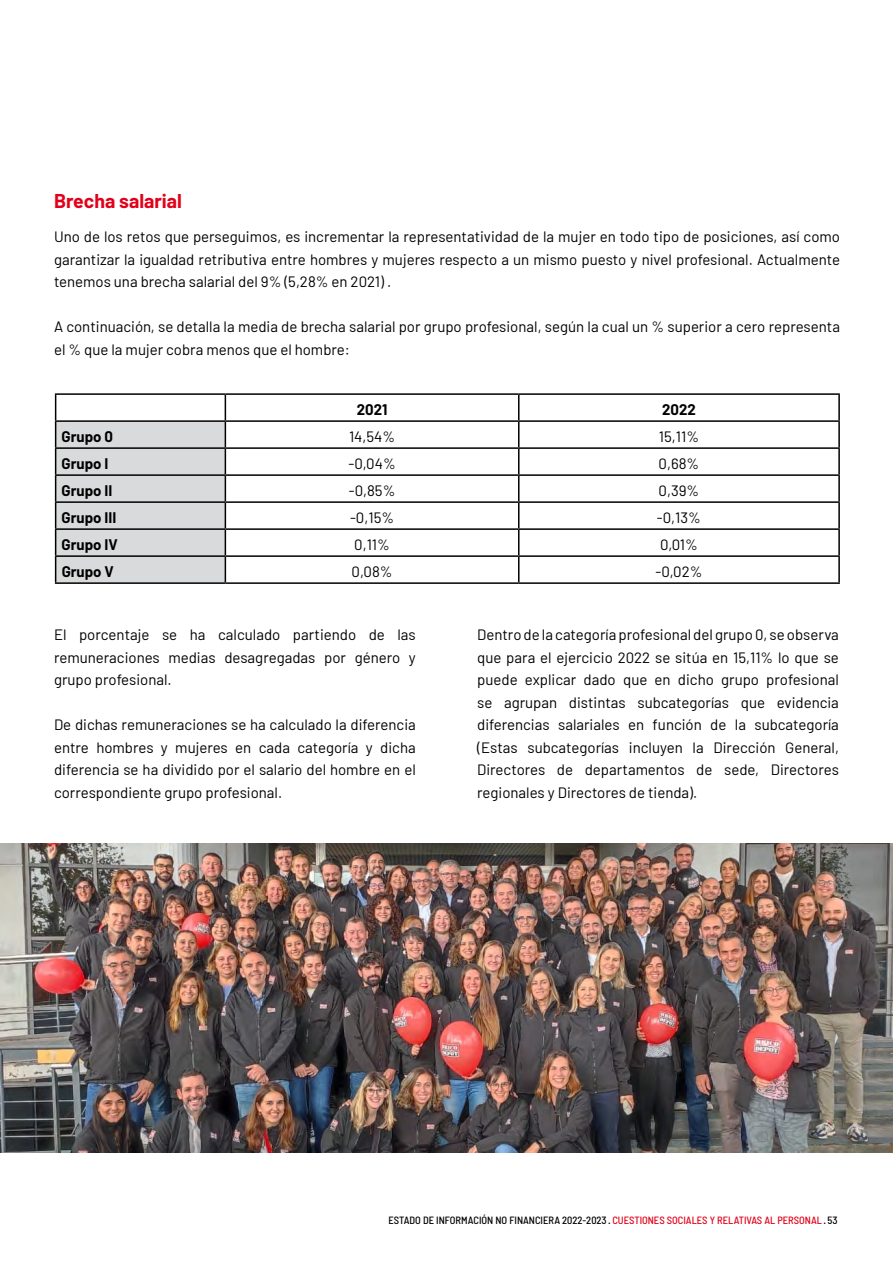
<style>
.page{position:relative;width:893px;height:1263px;background:#fff}
.page>*{position:absolute;margin:0;border:0;box-sizing:border-box;transform-origin:0 0}
.t1{font:700 19.5px "Barlow";color:#e2001a}
.t2{font:15px/22.5px "Barlow";color:#000;text-align:justify}
.t3{font:700 15px "Barlow";color:#000}
.t4{font:500 semi-condensed 10.5px "Barlow";color:#000}
.s1{color:#e2001a}
</style>
<div class="page">
<hr style="left:55px;top:393px;width:170px;height:2px;background:#000">
<hr style="left:225px;top:393px;width:294px;height:2px;background:#000">
<hr style="left:519px;top:393px;width:321px;height:2px;background:#000">
<hr style="left:838px;top:395px;width:2px;height:25px;background:#000">
<hr style="left:225px;top:420px;width:294px;height:2px;background:#000">
<hr style="left:519px;top:420px;width:321px;height:2px;background:#000">
<hr style="left:838px;top:422px;width:2px;height:25px;background:#000">
<hr style="left:225px;top:447px;width:294px;height:2px;background:#000">
<hr style="left:519px;top:447px;width:321px;height:2px;background:#000">
<hr style="left:838px;top:449px;width:2px;height:25px;background:#000">
<hr style="left:225px;top:474px;width:294px;height:2px;background:#000">
<hr style="left:519px;top:474px;width:321px;height:2px;background:#000">
<hr style="left:838px;top:476px;width:2px;height:25px;background:#000">
<hr style="left:225px;top:501px;width:294px;height:2px;background:#000">
<hr style="left:519px;top:501px;width:321px;height:2px;background:#000">
<hr style="left:838px;top:503px;width:2px;height:25px;background:#000">
<hr style="left:225px;top:528px;width:294px;height:2px;background:#000">
<hr style="left:519px;top:528px;width:321px;height:2px;background:#000">
<hr style="left:838px;top:530px;width:2px;height:25px;background:#000">
<hr style="left:225px;top:555px;width:294px;height:2px;background:#000">
<svg style="left:55px;top:395px;width:171px;height:187px;background:#d0d1d1"></svg>
<hr style="left:519px;top:555px;width:321px;height:2px;background:#000">
<svg style="left:518px;top:395px;width:1px;height:187px"></svg>
<hr style="left:838px;top:557px;width:2px;height:25px;background:#000">
<hr style="left:55px;top:582px;width:170px;height:2px;background:#000">
<hr style="left:225px;top:582px;width:294px;height:2px;background:#000">
<hr style="left:519px;top:582px;width:321px;height:2px;background:#000">
<img style="left:0;top:844px;width:893px;height:308px">
<h1 class="t1" style="left:54px;top:187px;width:129px">Brecha salarial</h1>
<p class="t2" style="left:54px;top:224px;width:787px">Uno de los retos que perseguimos, es incrementar la representatividad de la mujer en todo tipo de posiciones, así como garantizar la igualdad retributiva entre hombres y mujeres respecto a un mismo puesto y nivel profesional. Actualmente tenemos una brecha salarial del 9% (5,28% en 2021) .</p>
<p class="t2" style="left:54px;top:314px;width:787px">A continuación, se detalla la media de brecha salarial por grupo profesional, según la cual un % superior a cero representa el % que la mujer cobra menos que el hombre:</p>
<p class="t3" style="left:357px;top:399px;width:32px">2021</p>
<p class="t3" style="left:662px;top:399px;width:35px">2022</p>
<p class="t3" style="left:62px;top:426px;width:53px">Grupo 0</p>
<p class="t2" style="left:349px;top:424px;width:48px">14,54%</p>
<p class="t2" style="left:659px;top:424px;width:42px">15,11%</p>
<p class="t3" style="left:62px;top:453px;width:48px">Grupo I</p>
<p class="t2" style="left:348px;top:451px;width:49px">-0,04%</p>
<p class="t2" style="left:659px;top:451px;width:42px">0,68%</p>
<p class="t3" style="left:62px;top:480px;width:52px">Grupo II</p>
<p class="t2" style="left:349px;top:478px;width:48px">-0,85%</p>
<p class="t2" style="left:659px;top:478px;width:42px">0,39%</p>
<p class="t3" style="left:62px;top:507px;width:56px">Grupo III</p>
<p class="t2" style="left:350px;top:505px;width:46px">-0,15%</p>
<p class="t2" style="left:657px;top:505px;width:46px">-0,13%</p>
<p class="t3" style="left:62px;top:534px;width:58px">Grupo IV</p>
<p class="t2" style="left:354px;top:532px;width:37px">0,11%</p>
<p class="t2" style="left:660px;top:532px;width:39px">0,01%</p>
<p class="t3" style="left:62px;top:561px;width:54px">Grupo V</p>
<p class="t2" style="left:352px;top:559px;width:42px">0,08%</p>
<p class="t2" style="left:655px;top:559px;width:49px">-0,02%</p>
<p class="t2" style="left:54px;top:622px;width:363px">El porcentaje se ha calculado partiendo de las remuneraciones medias desagregadas por género y grupo profesional.</p>
<p class="t2" style="left:54px;top:712px;width:363px">De dichas remuneraciones se ha calculado la diferencia entre hombres y mujeres en cada categoría y dicha diferencia se ha dividido por el salario del hombre en el correspondiente grupo profesional.</p>
<p class="t2" style="left:477px;top:622px;width:363px">Dentro de la categoría profesional del grupo 0, se observa que para el ejercicio 2022 se sitúa en 15,11% lo que se puede explicar dado que en dicho grupo profesional se agrupan distintas subcategorías que evidencia diferencias salariales en función de la subcategoría (Estas subcategorías incluyen la Dirección General, Directores de departamentos de sede, Directores regionales y Directores de tienda).</p>
<p class="t4" style="left:388px;top:1213px;width:451px">ESTADO DE INFORMACIÓN NO FINANCIERA 2022-2023 · <span class="s1">CUESTIONES SOCIALES Y RELATIVAS AL PERSONAL</span> · 53</p>
</div>
